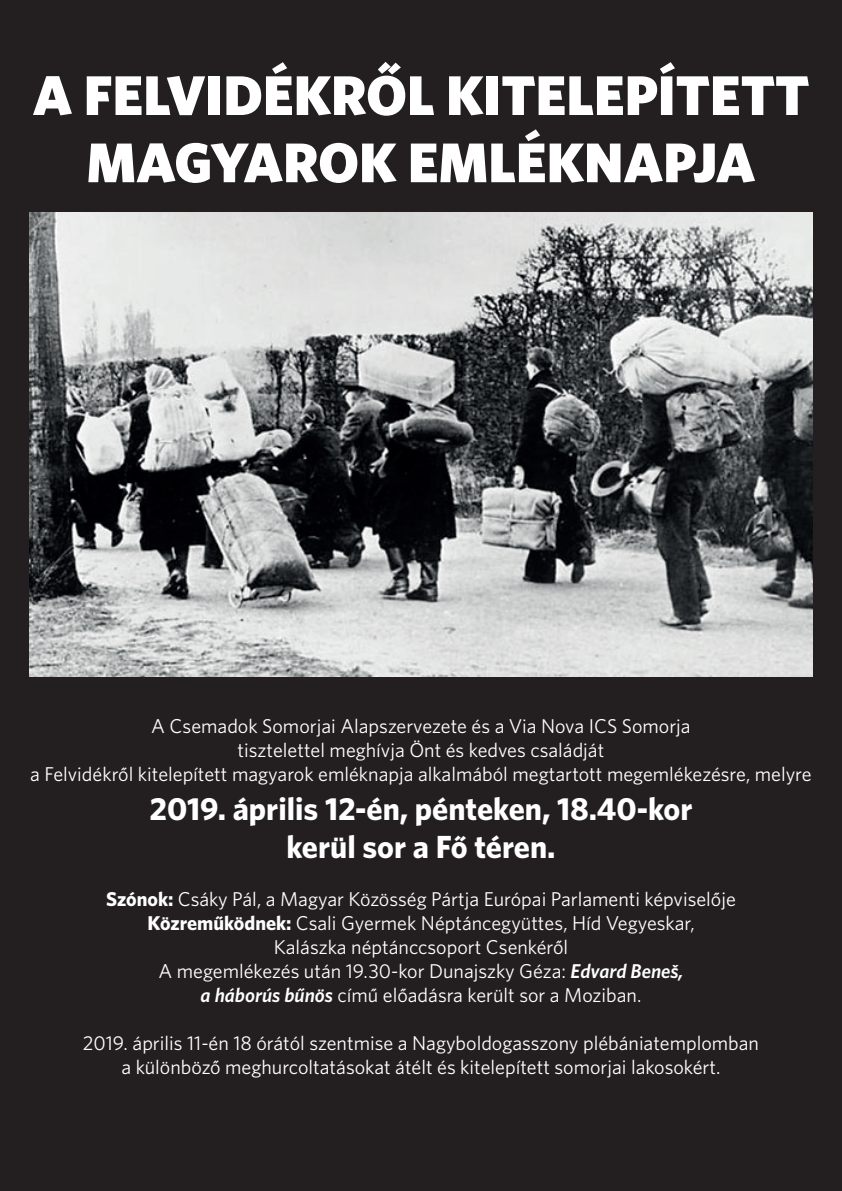
<style>
.page{position:relative;width:842px;height:1191px;background:#231f20}
.page>*{position:absolute;margin:0;border:0;box-sizing:border-box;transform-origin:0 0}
.t1{font:56px/67.2px "Whitney CE Black";color:#fff;text-align:center}
.t2{font:32px/38.4px "Whitney CE Bold";color:#fff;text-align:center}
.t3{font:20px/24px "Whitney C Ebook";color:#fff;text-align:center}
.s1{font-family:"Whitney CE Bold"}
.s2{font-family:"Whitney CE Semibold";font-style:italic}
</style>
<div class="page">
<img style="left:30px;top:213px;width:782px;height:463px">
<h1 class="t1" style="left:33px;top:60px;width:778px">A FELVIDÉKRŐL KITELEPÍTETT<br>MAGYAROK EMLÉKNAPJA</h1>
<p class="t3" style="left:30px;top:714px;width:783px">A Csemadok Somorjai Alapszervezete és a Via Nova ICS Somorja<br>tisztelettel meghívja Önt és kedves családját<br>a Felvidékről kitelepített magyarok emléknapja alkalmából megtartott megemlékezésre, melyre</p>
<h2 class="t2" style="left:149px;top:789px;width:544px">2019. április 12-én, pénteken, 18.40-kor kerül sor a Fő téren.</h2>
<p class="t3" style="left:106px;top:887px;width:631px"><span class="s1">Szónok:</span> Csáky Pál, a Magyar Közösség Pártja Európai Parlamenti képviselője <span class="s1">Közreműködnek:</span> Csali Gyermek Néptáncegyüttes, Híd Vegyeskar,<br>Kalászka néptánccsoport Csenkéről<br>A megemlékezés után 19.30-kor Dunajszky Géza: <span class="s2">Edvard Beneš,<br>a háborús bűnös</span> című előadásra került sor a Moziban.</p>
<p class="t3" style="left:83px;top:1031px;width:678px">2019. április 11-én 18 órától szentmise a Nagyboldogasszony plébániatemplomban a különböző meghurcoltatásokat átélt és kitelepített somorjai lakosokért.</p>
</div>
